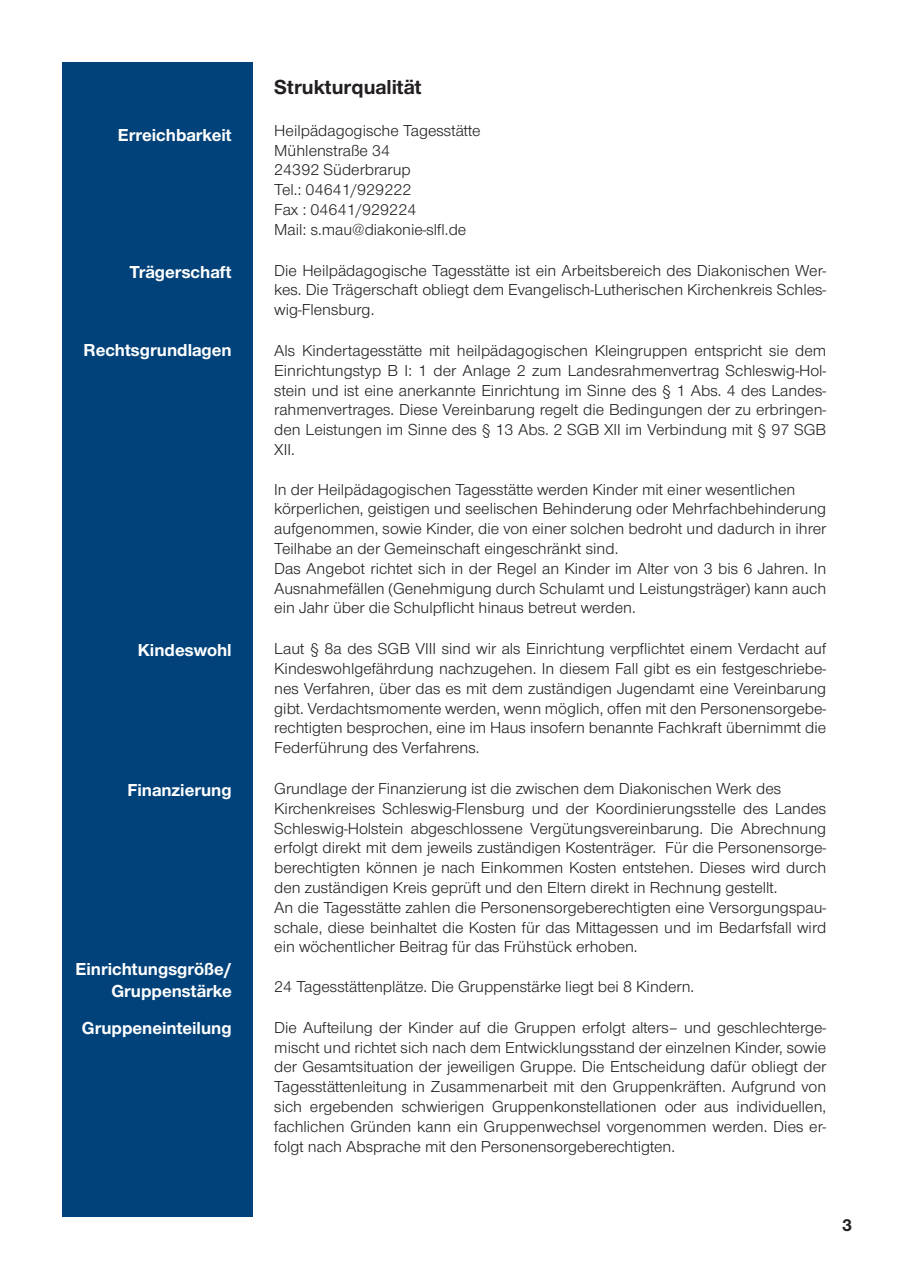
<style>
.page{position:relative;width:910px;height:1280px;background:#fff}
.page>*{position:absolute;margin:0;border:0;box-sizing:border-box;transform-origin:0 0}
.t1{font:700 21px "Nordelbica";color:#231f20}
.t2{font:700 18px/21.6px "Nordelbica";color:#fff;text-align:right}
.t3{font:700 18px "Nordelbica";color:#231f20}
.t4{font:16.5px/19.8px "Nordelbica";color:#231f20;text-align:justify}
</style>
<div class="page">
<div style="left:63px;top:63px;width:190px;height:1154px;background:#004279"></div>
<p class="t2" style="left:118px;top:124px;width:115px">Erreichbarkeit</p>
<p class="t2" style="left:130px;top:261px;width:104px">Trägerschaft</p>
<p class="t2" style="left:83px;top:339px;width:150px">Rechtsgrundlagen</p>
<p class="t2" style="left:138px;top:639px;width:95px">Kindeswohl</p>
<p class="t2" style="left:128px;top:779px;width:106px">Finanzierung</p>
<p class="t2" style="left:75px;top:958px;width:158px">Einrichtungsgröße/<br>Gruppenstärke</p>
<p class="t2" style="left:82px;top:1017px;width:151px">Gruppeneinteilung</p>
<p class="t1" style="left:274px;top:75px;width:149px">Strukturqualität</p>
<p class="t4" style="left:274px;top:121px;width:208px;text-align:left">Heilpädagogische Tagesstätte<br>Mühlenstraße 34<br>24392 Süderbrarup<br>Tel.: 04641/929222<br>Fax : 04641/929224<br>Mail: s.mau@diakonie-slfl.de</p>
<p class="t4" style="left:274px;top:260px;width:553px">Die Heilpädagogische Tagesstätte ist ein Arbeitsbereich des Diakonischen Wer&shy;kes. Die Trägerschaft obliegt dem Evangelisch-Lutherischen Kirchenkreis Schles&shy;wig-Flensburg.</p>
<p class="t4" style="left:274px;top:341px;width:553px">Als Kindertagesstätte mit heilpädagogischen Kleingruppen entspricht sie dem Einrichtungstyp B I: 1 der Anlage 2 zum Landesrahmenvertrag Schleswig-Hol&shy;stein und ist eine anerkannte Einrichtung im Sinne des § 1 Abs. 4 des Landes&shy;rahmenvertrages. Diese Vereinbarung regelt die Bedingungen der zu erbringen&shy;den Leistungen im Sinne des § 13 Abs. 2 SGB XII im Verbindung mit § 97 SGB XII.</p>
<p class="t4" style="left:274px;top:479px;width:554px;text-align:left">In der Heilpädagogischen Tagesstätte werden Kinder mit einer wesentlichen körperlichen, geistigen und seelischen Behinderung oder Mehrfachbehinderung aufgenommen, sowie Kinder, die von einer solchen bedroht und dadurch in ihrer Teilhabe an der Gemeinschaft eingeschränkt sind.<br>Das Angebot richtet sich in der Regel an Kinder im Alter von 3 bis 6 Jahren. In Ausnahmefällen (Genehmigung durch Schulamt und Leistungsträger) kann auch ein Jahr über die Schulpflicht hinaus betreut werden.</p>
<p class="t4" style="left:274px;top:639px;width:553px">Laut § 8a des SGB VIII sind wir als Einrichtung verpflichtet einem Verdacht auf Kindeswohlgefährdung nachzugehen. In diesem Fall gibt es ein festgeschriebe&shy;nes Verfahren, über das es mit dem zuständigen Jugendamt eine Vereinbarung gibt. Verdachtsmomente werden, wenn möglich, offen mit den Personensorgebe&shy;rechtigten besprochen, eine im Haus insofern benannte Fachkraft übernimmt die Federführung des Verfahrens.</p>
<p class="t4" style="left:274px;top:779px;width:553px;text-align:left">Grundlage der Finanzierung ist die zwischen dem Diakonischen Werk des Kirchenkreises Schleswig-Flensburg und der Koordinierungsstelle des Landes Schleswig-Holstein abgeschlossene Vergütungsvereinbarung. Die Abrechnung erfolgt direkt mit dem jeweils zuständigen Kostenträger. Für die Personensorge&shy;berechtigten können je nach Einkommen Kosten entstehen. Dieses wird durch den zuständigen Kreis geprüft und den Eltern direkt in Rechnung gestellt.<br>An die Tagesstätte zahlen die Personensorgeberechtigten eine Versorgungspau&shy;schale, diese beinhaltet die Kosten für das Mittagessen und im Bedarfsfall wird ein wöchentlicher Beitrag für das Frühstück erhoben.</p>
<p class="t4" style="left:274px;top:977px;width:421px">24 Tagesstättenplätze. Die Gruppenstärke liegt bei 8 Kindern.</p>
<p class="t4" style="left:274px;top:1018px;width:553px">Die Aufteilung der Kinder auf die Gruppen erfolgt alters– und geschlechterge&shy;mischt und richtet sich nach dem Entwicklungsstand der einzelnen Kinder, sowie der Gesamtsituation der jeweiligen Gruppe. Die Entscheidung dafür obliegt der Tagesstättenleitung in Zusammenarbeit mit den Gruppenkräften. Aufgrund von sich ergebenden schwierigen Gruppenkonstellationen oder aus individuellen, fachlichen Gründen kann ein Gruppenwechsel vorgenommen werden. Dies er&shy;folgt nach Absprache mit den Personensorgeberechtigten.</p>
<p class="t3" style="left:842px;top:1214px;width:12px">3</p>
</div>
